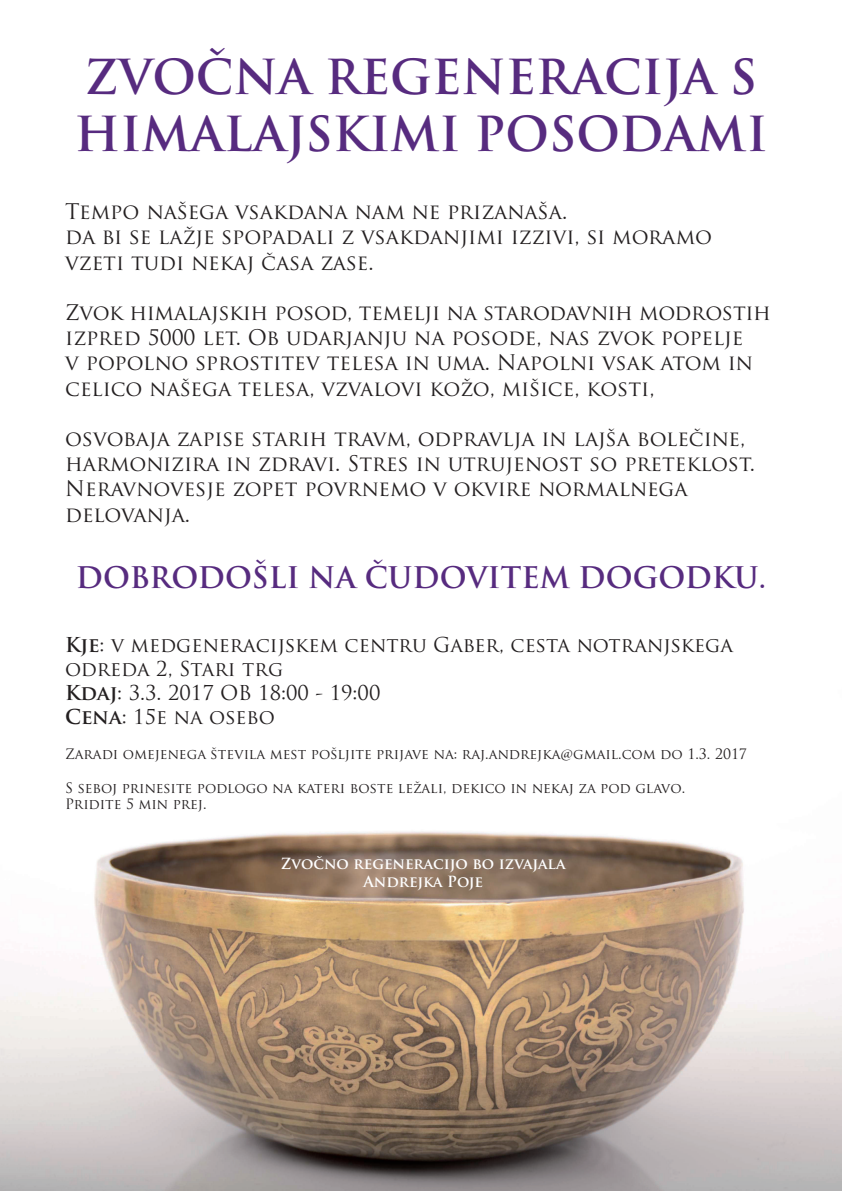
<style>
.page{position:relative;width:842px;height:1191px;background:#fff}
.page>*{position:absolute;margin:0;border:0;box-sizing:border-box;transform-origin:0 0}
.t1{font:700 47px/56.4px "Trajan Pro";color:#572b7f}
.t2{font:700 29px "Trajan Pro";color:#572b7f}
.t3{font:21px/25.2px "Trajan Pro";color:#231f20}
.t4{font:20px/24px "Trajan Pro";color:#231f20}
.t5{font:700 15px/18px "Trajan Pro";color:#fff;text-align:center}
.t6{font:14px/16.8px "Trajan Pro";color:#231f20}
.s1{font-weight:700}
</style>
<div class="page">
<img style="left:0;top:831px;width:842px;height:360px">
<h1 class="t1" style="left:74px;top:50px;width:695px">ZVOČNA REGENERACIJA S<br>HIMALAJSKIMI POSODAMI</h1>
<p class="t3" style="left:65px;top:199px;width:648px">Tempo našega vsakdana nam ne prizanaša.<br>da bi se lažje spopadali z vsakdanjimi izzivi, si moramo vzeti tudi nekaj časa zase.</p>
<p class="t3" style="left:65px;top:299px;width:707px">Zvok himalajskih posod, temelji na starodavnih modrostih izpred 5000 let. Ob udarjanju na posode, nas zvok popelje<br>v popolno sprostitev telesa in uma. Napolni vsak atom in celico našega telesa, vzvalovi kožo, mišice, kosti,</p>
<p class="t3" style="left:65px;top:425px;width:691px">osvobaja zapise starih travm, odpravlja in lajša bolečine, harmonizira in zdravi. Stres in utrujenost so preteklost.<br>Neravnovesje zopet povrnemo v okvire normalnega delovanja.</p>
<h2 class="t2" style="left:76px;top:560px;width:692px">DOBRODOŠLI NA ČUDOVITEM DOGODKU.</h2>
<p class="t4" style="left:65px;top:632px;width:669px"><span class="s1">Kje</span>: v medgeneracijskem centru Gaber, cesta notranjskega odreda 2, Stari trg<br><span class="s1">Kdaj</span>: 3.3. 2017 OB 18:00 - 19:00<br><span class="s1">Cena</span>: 15e na osebo</p>
<p class="t6" style="left:65px;top:745px;width:683px">Zaradi omejenega števila mest pošljite prijave na: raj.andrejka@gmail.com do 1.3. 2017</p>
<p class="t6" style="left:65px;top:779px;width:621px">S seboj prinesite podlogo na kateri boste ležali, dekico in nekaj za pod glavo.<br>Pridite 5 min prej.</p>
<p class="t5" style="left:281px;top:855px;width:286px">Zvočno regeneracijo bo izvajala<br>Andrejka Poje</p>
</div>
